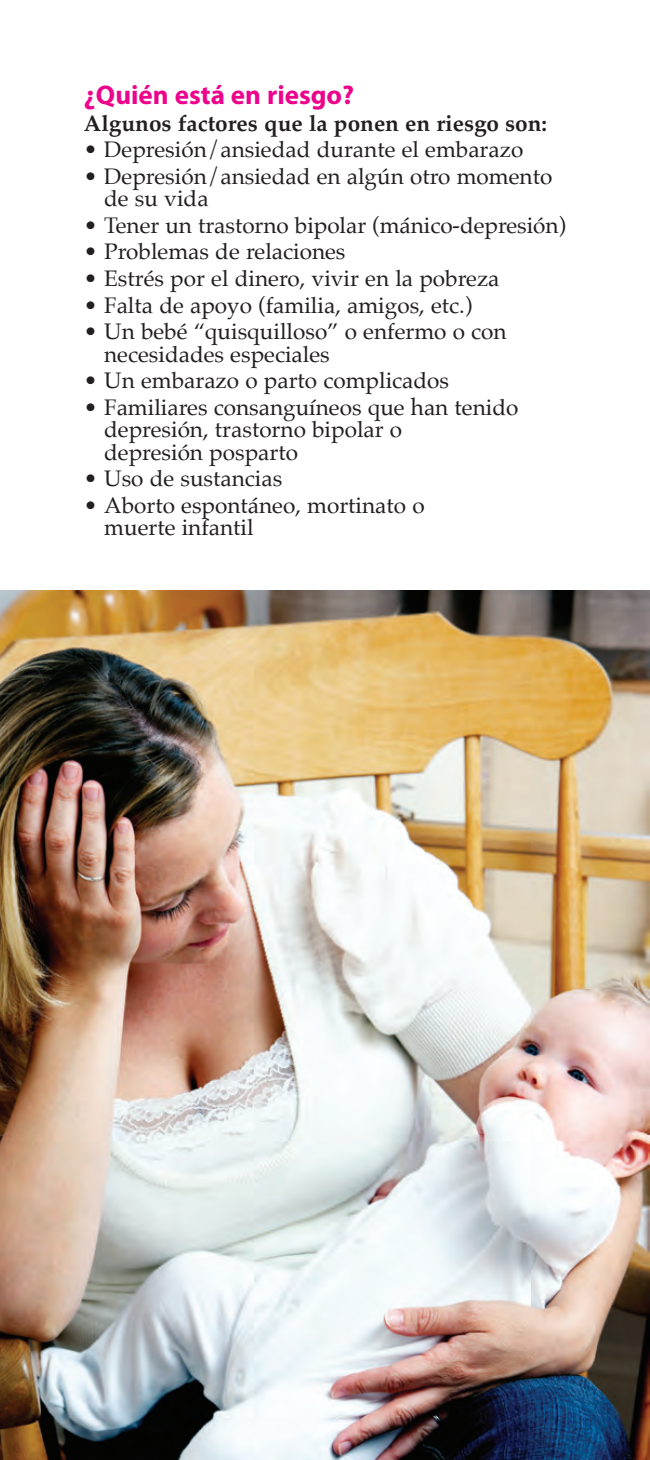
<style>
.page{position:relative;width:650px;height:1460px;background:#fff}
.page>*{position:absolute;margin:0;border:0;box-sizing:border-box;transform-origin:0 0}
.head{font:700 27px "Myriad Pro";color:#ed028c}
.bullets{font:22.5px/22.5px "Palatino";color:#231f20}
.Subhead{font:700 22.5px "Palatino";color:#231f20}
</style>
<div class="page">
<img style="left:0;top:590px;width:649px;height:869px">
<p class="head" style="left:84px;top:77px;width:271px">¿Quién está en riesgo?</p>
<p class="Subhead" style="left:84px;top:104px;width:464px">Algunos factores que la ponen en riesgo son:</p>
<p class="bullets" style="left:84px;top:138px;width:440px">• Depresión/ansiedad durante el embarazo</p>
<p class="bullets" style="left:104px;top:165px;width:449px;text-indent:-20px">• Depresión/ansiedad en algún otro momento de su vida</p>
<p class="bullets" style="left:84px;top:214px;width:483px">• Tener un trastorno bipolar (mánico-depresión)</p>
<p class="bullets" style="left:84px;top:240px;width:263px">• Problemas de relaciones</p>
<p class="bullets" style="left:84px;top:267px;width:417px">• Estrés por el dinero, vivir en la pobreza</p>
<p class="bullets" style="left:84px;top:293px;width:389px">• Falta de apoyo (familia, amigos, etc.)</p>
<p class="bullets" style="left:104px;top:320px;width:403px;text-indent:-20px">• Un bebé “quisquilloso” o enfermo o con necesidades especiales</p>
<p class="bullets" style="left:84px;top:369px;width:366px">• Un embarazo o parto complicados</p>
<p class="bullets" style="left:104px;top:396px;width:415px;text-indent:-20px">• Familiares consanguíneos que han tenido depresión, trastorno bipolar o<br>depresión posparto</p>
<p class="bullets" style="left:84px;top:467px;width:200px">• Uso de sustancias</p>
<p class="bullets" style="left:104px;top:494px;width:322px;text-indent:-20px">• Aborto espontáneo, mortinato o muerte infantil</p>
</div>
